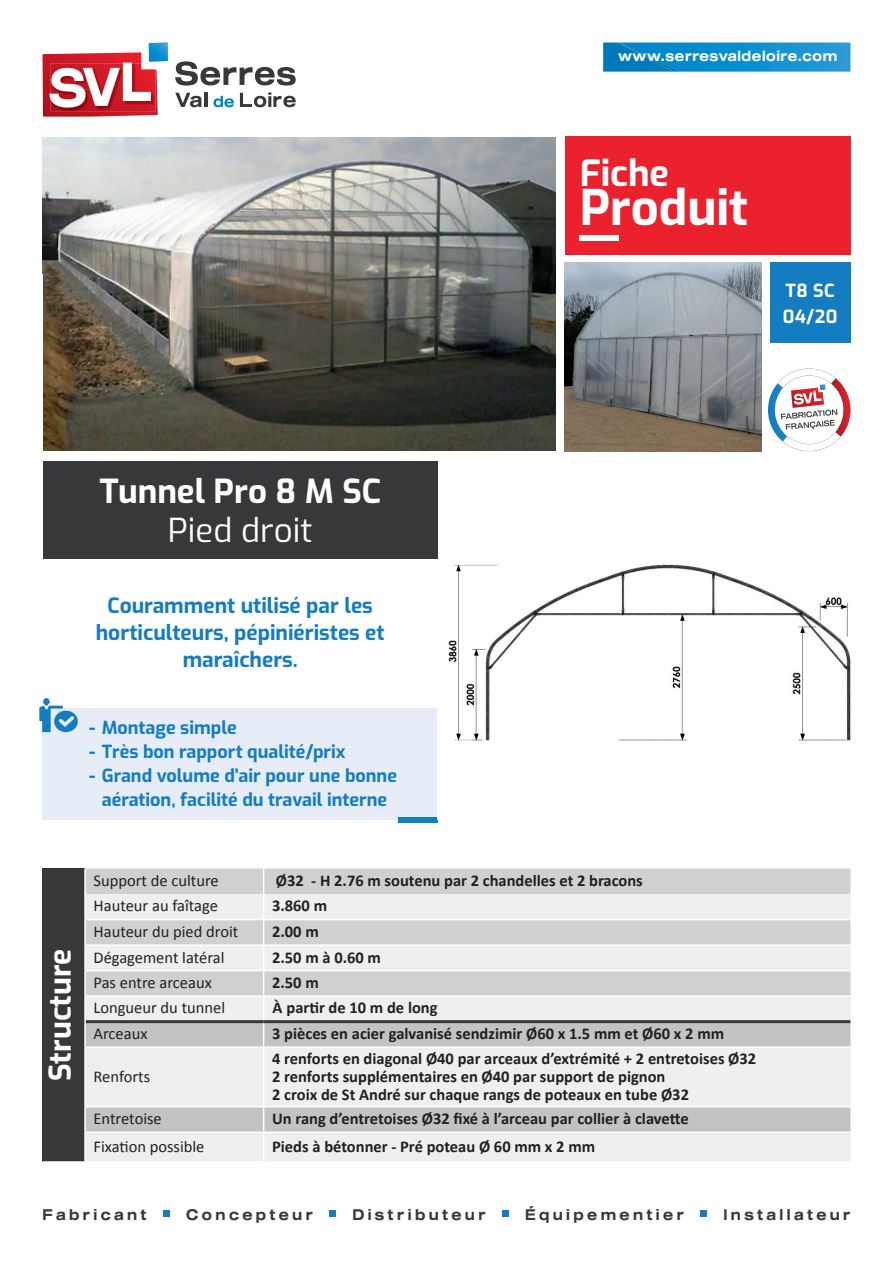
<style>
.page{position:relative;width:893px;height:1263px;background:#fff}
.page>*{position:absolute;margin:0;border:0;box-sizing:border-box;transform-origin:0 0}
.t1{font:700 48.9px "Exo";color:#fff}
.t2{font:700 36.15px "Exo";color:#fff}
.t3{font:700 33px "Exo";color:#fff}
.t4{font:33px "Exo";color:#fff}
.t5{font:700 30px "Exo";color:#fff}
.t6{font:700 21px/27px "Exo";color:#147dc2;text-align:center}
.t7{font:700 18px/24px "Exo";color:#147dc2;text-align:center}
.t8{font:700 18px/25.2px "Exo";letter-spacing:.02em;color:#fff}
.t9{font:700 16.5px/18px "Calibri";color:#231f20}
.t10{font:16.5px "Calibri";color:#231f20}
.t11{font:15px "Sequel 100 Wide 65 Wide";letter-spacing:.25em;color:#36383a;scale:.9 1}
.t12{font:14.25px "Sequel 100 Wide 65 Wide";letter-spacing:.04em;color:#fff;scale:.9 1}
</style>
<div class="page">
<svg style="left:42px;top:43px;width:126px;height:74px"></svg>
<svg style="left:175px;top:61px;width:121px;height:25px"></svg>
<svg style="left:175px;top:93px;width:27px;height:14px"></svg>
<hr style="left:204px;top:93px;width:4px;height:14px;background:#36383a">
<svg style="left:240px;top:92px;width:56px;height:15px"></svg>
<svg style="left:213px;top:96px;width:21px;height:11px"></svg>
<svg style="left:603px;top:43px;width:247px;height:29px;background:#0f8dcd"></svg>
<div style="left:163px;top:1210px;width:7px;height:7px;background:#147dc2"></div>
<div style="left:329px;top:1210px;width:7px;height:7px;background:#147dc2"></div>
<div style="left:502px;top:1210px;width:7px;height:7px;background:#147dc2"></div>
<div style="left:700px;top:1210px;width:7px;height:7px;background:#147dc2"></div>
<div style="left:565px;top:136px;width:285px;height:118px;background:#eb212e"></div>
<div style="left:770px;top:262px;width:80px;height:81px;background:#147dc2"></div>
<div style="left:580px;top:236px;width:39px;height:5px;background:#fff"></div>
<div style="left:43px;top:708px;width:395px;height:112px;background:#e7edf7"></div>
<svg style="left:39px;top:698px;width:39px;height:35px"></svg>
<div style="left:398px;top:817px;width:40px;height:5px;background:#147dc2"></div>
<img style="left:43px;top:137px;width:512px;height:313px">
<img style="left:448px;top:564px;width:402px;height:177px">
<div style="left:43px;top:461px;width:395px;height:98px;background:#36383a"></div>
<img style="left:565px;top:262px;width:196px;height:189px">
<div style="left:43px;top:868px;width:42px;height:294px;background:#36383a"></div>
<div style="left:86px;top:868px;width:764px;height:26px;background:#d1d0d0"></div>
<svg style="left:86px;top:894px;width:764px;height:267px;background:#e4e5e4"></svg>
<svg style="left:86px;top:1023px;width:764px;height:108px;background:#dbdada"></svg>
<hr style="left:43px;top:1161px;width:42px;height:2px;background:#fff">
<hr style="left:84px;top:868px;width:2px;height:26px;background:#fff">
<hr style="left:84px;top:894px;width:2px;height:25px;background:#fff">
<hr style="left:84px;top:919px;width:2px;height:26px;background:#fff">
<hr style="left:84px;top:945px;width:2px;height:26px;background:#fff">
<hr style="left:84px;top:971px;width:2px;height:25px;background:#fff">
<hr style="left:84px;top:996px;width:2px;height:26px;background:#fff">
<hr style="left:84px;top:1047px;width:2px;height:60px;background:#fff">
<hr style="left:84px;top:1107px;width:2px;height:25px;background:#fff">
<hr style="left:84px;top:1132px;width:2px;height:29px;background:#fff">
<hr style="left:86px;top:919px;width:178px;height:1px;background:#fff">
<hr style="left:264px;top:919px;width:586px;height:1px;background:#fff">
<hr style="left:86px;top:944px;width:178px;height:2px;background:#fff">
<hr style="left:264px;top:944px;width:586px;height:2px;background:#fff">
<hr style="left:86px;top:970px;width:178px;height:1px;background:#fff">
<hr style="left:264px;top:970px;width:586px;height:1px;background:#fff">
<hr style="left:86px;top:995px;width:178px;height:2px;background:#fff">
<hr style="left:264px;top:995px;width:586px;height:2px;background:#fff">
<hr style="left:263px;top:1048px;width:1px;height:58px;background:#fff">
<hr style="left:86px;top:1106px;width:178px;height:1px;background:#fff">
<hr style="left:264px;top:1106px;width:586px;height:1px;background:#fff">
<hr style="left:86px;top:1131px;width:178px;height:2px;background:#fff">
<hr style="left:264px;top:1131px;width:586px;height:2px;background:#fff">
<svg style="left:263px;top:1107px;width:1px;height:54px"></svg>
<hr style="left:86px;top:1020px;width:178px;height:3px;background:#36383a">
<hr style="left:264px;top:1020px;width:586px;height:3px;background:#36383a">
<hr style="left:84px;top:1022px;width:2px;height:25px;background:#fff">
<svg style="left:263px;top:868px;width:1px;height:178px"></svg>
<hr style="left:86px;top:1046px;width:178px;height:2px;background:#fff">
<hr style="left:264px;top:1046px;width:586px;height:2px;background:#fff">
<svg style="left:768px;top:368px;width:83px;height:84px"></svg>
<p class="t12" style="left:618px;top:46px;width:245px">www.serresvaldeloire.com</p>
<h2 class="t2" style="left:580px;top:145px;width:91px">Fiche</h2>
<h1 class="t1" style="left:580px;top:171px;width:170px">Produit</h1>
<p class="t8" style="left:783px;top:277px;width:56px">T8 SC<br>04/20</p>
<h3 class="t3" style="left:99px;top:466px;width:283px">Tunnel Pro 8 M SC</h3>
<h3 class="t4" style="left:168px;top:505px;width:146px">Pied droit</h3>
<p class="t6" style="left:96px;top:591px;width:290px">Couramment utilisé par les horticulteurs, pépiniéristes et maraîchers.</p>
<p class="t7" style="left:89px;top:715px;width:149px">- Montage simple</p>
<p class="t7" style="left:89px;top:739px;width:258px">- Très bon rapport qualité/prix</p>
<p class="t7" style="left:89px;top:763px;width:309px">- Grand volume d’air pour une bonne aération, facilité du travail interne</p>
<h3 class="t5" style="left:37px;top:1081px;width:134px;rotate:-90deg">Structure</h3>
<p class="t10" style="left:94px;top:869px;width:127px">Support de culture</p>
<p class="t9" style="left:276px;top:871px;width:369px">Ø32 - H 2.76 m soutenu par 2 chandelles et 2 bracons</p>
<p class="t10" style="left:94px;top:894px;width:126px">Hauteur au faîtage</p>
<p class="t9" style="left:272px;top:896px;width:57px">3.860 m</p>
<p class="t10" style="left:94px;top:920px;width:146px">Hauteur du pied droit</p>
<p class="t9" style="left:272px;top:922px;width:48px">2.00 m</p>
<p class="t10" style="left:94px;top:946px;width:132px">Dégagement latéral</p>
<p class="t9" style="left:272px;top:947px;width:110px">2.50 m à 0.60 m</p>
<p class="t10" style="left:94px;top:971px;width:120px">Pas entre arceaux</p>
<p class="t9" style="left:272px;top:973px;width:48px">2.50 m</p>
<p class="t10" style="left:94px;top:996px;width:133px">Longueur du tunnel</p>
<p class="t9" style="left:272px;top:998px;width:167px">À partir de 10 m de long</p>
<p class="t10" style="left:94px;top:1022px;width:55px">Arceaux</p>
<p class="t9" style="left:272px;top:1024px;width:453px">3 pièces en acier galvanisé sendzimir Ø60 x 1.5 mm et Ø60 x 2 mm</p>
<p class="t10" style="left:94px;top:1065px;width:58px">Renforts</p>
<p class="t9" style="left:272px;top:1048px;width:486px">4 renforts en diagonal Ø40 par arceaux d’extrémité + 2 entretoises Ø32<br>2 renforts supplémentaires en Ø40 par support de pignon<br>2 croix de St André sur chaque rangs de poteaux en tube Ø32</p>
<p class="t10" style="left:94px;top:1107px;width:70px">Entretoise</p>
<p class="t9" style="left:272px;top:1109px;width:418px">Un rang d’entretoises Ø32 fixé à l’arceau par collier à clavette</p>
<p class="t10" style="left:94px;top:1135px;width:112px">Fixation possible</p>
<p class="t9" style="left:272px;top:1137px;width:325px">Pieds à bétonner - Pré poteau Ø 60 mm x 2 mm</p>
<p class="t11" style="left:43px;top:1204px;width:117px">Fabricant</p>
<p class="t11" style="left:186px;top:1204px;width:142px">Concepteur</p>
<p class="t11" style="left:352px;top:1204px;width:150px">Distributeur</p>
<p class="t11" style="left:525px;top:1204px;width:178px">Équipementier</p>
<p class="t11" style="left:723px;top:1204px;width:143px">Installateur</p>
</div>
